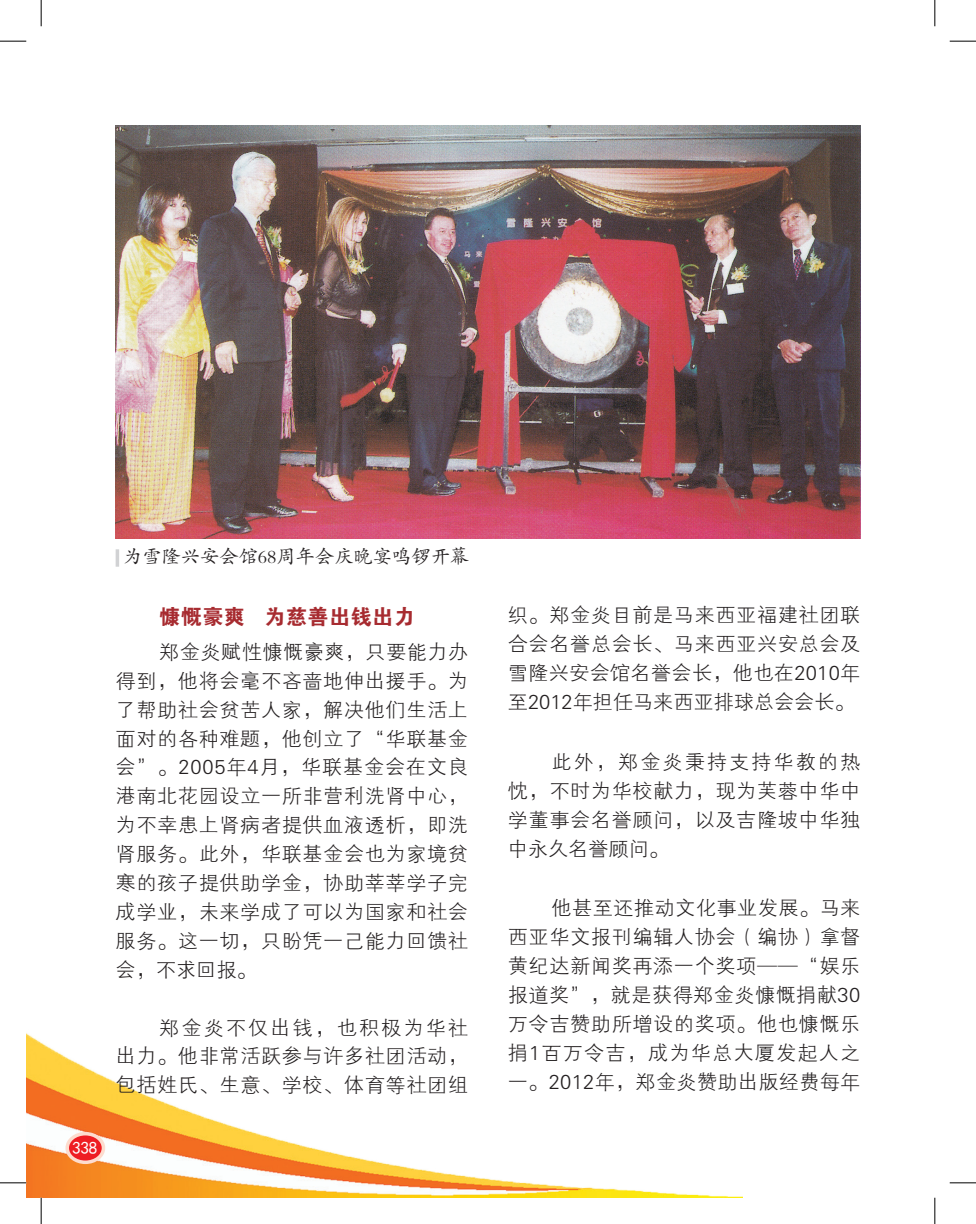
<style>
.page{position:relative;width:976px;height:1224px;background:#fff}
.page>*{position:absolute;margin:0;border:0;box-sizing:border-box;transform-origin:0 0}
.t1{font:21px "FZDHTK GBK1 0";letter-spacing:.025em;color:#a72b30}
.t2{font:20.12px/28.9px "FZXH1 K GBK1 0";letter-spacing:.03em;color:#231f20;text-align:justify}
.t3{font:19.25px "FZKTK GBK1 0";color:#231f20}
.t4{font:17.5px "Sim Hei";color:#fff}
</style>
<div class="page">
<img style="left:26px;top:1033px;width:715px;height:164px">
<div style="left:67px;top:1133px;width:36px;height:29px;background:#ee1d23;border-radius:50%"></div>
<div style="left:65px;top:1131px;width:40px;height:32px;border:4px solid #fddcce;border-radius:50%"></div>
<img style="left:116px;top:125px;width:744px;height:413px">
<hr style="left:116px;top:549px;width:3px;height:17px;background:#d1d2d4">
<svg style="left:0;top:41px;width:26px;height:1px"></svg>
<svg style="left:949px;top:41px;width:26px;height:1px"></svg>
<svg style="left:0;top:1182px;width:26px;height:1px"></svg>
<svg style="left:949px;top:1182px;width:26px;height:1px"></svg>
<svg style="left:41px;top:0;width:1px;height:26px"></svg>
<svg style="left:41px;top:1197px;width:1px;height:26px"></svg>
<svg style="left:934px;top:0;width:1px;height:26px"></svg>
<svg style="left:934px;top:1197px;width:1px;height:26px"></svg>
<p class="t4" style="left:72px;top:1139px;width:27px">338</p>
<p class="t3" style="left:123px;top:546px;width:347px">为雪隆兴安会馆68周年会庆晚宴鸣锣开幕</p>
<p class="t1" style="left:159px;top:605px;width:257px">慷慨豪爽 为慈善出钱出力</p>
<p class="t2" style="left:116px;top:638px;width:354px;text-indent:44px">郑金炎赋性慷慨豪爽，只要能力办得到，他将会毫不吝啬地伸出援手。为了帮助社会贫苦人家，解决他们生活上面对的各种难题，他创立了“华联基金会”。2005年4月，华联基金会在文良港南北花园设立一所非营利洗肾中心，为不幸患上肾病者提供血液透析，即洗肾服务。此外，华联基金会也为家境贫寒的孩子提供助学金，协助莘莘学子完成学业，未来学成了可以为国家和社会服务。这一切，只盼凭一己能力回馈社会，不求回报。</p>
<p class="t2" style="left:116px;top:1013px;width:354px;text-indent:44px">郑金炎不仅出钱，也积极为华社出力。他非常活跃参与许多社团活动，包括姓氏、生意、学校、体育等社团组</p>
<p class="t2" style="left:507px;top:601px;width:354px">织。郑金炎目前是马来西亚福建社团联合会名誉总会长、马来西亚兴安总会及雪隆兴安会馆名誉会长，他也在2010年至2012年担任马来西亚排球总会会长。</p>
<p class="t2" style="left:507px;top:748px;width:354px;text-indent:44px">此外，郑金炎秉持支持华教的热忱，不时为华校献力，现为芙蓉中华中学董事会名誉顾问，以及吉隆坡中华独中永久名誉顾问。</p>
<p class="t2" style="left:507px;top:894px;width:354px;text-indent:44px">他甚至还推动文化事业发展。马来西亚华文报刊编辑人协会（编协）拿督黄纪达新闻奖再添一个奖项——“娱乐报道奖”，就是获得郑金炎慷慨捐献30万令吉赞助所增设的奖项。他也慷慨乐捐1百万令吉，成为华总大厦发起人之一。2012年，郑金炎赞助出版经费每年</p>
</div>
